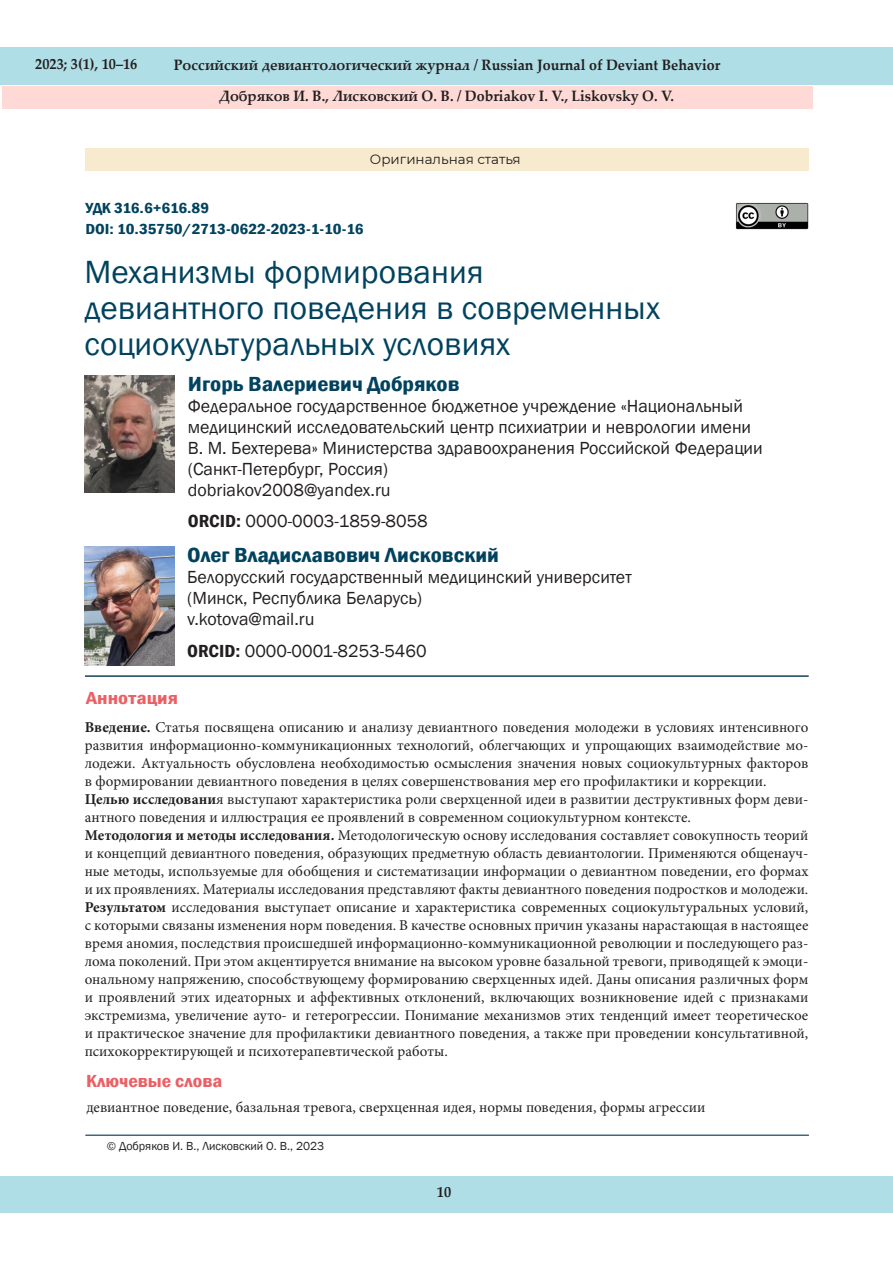
<style>
.page{position:relative;width:893px;height:1263px;background:#fff}
.page>*{position:absolute;margin:0;border:0;box-sizing:border-box;transform-origin:0 0}
.t1{font:33px "Franklin Gothic";color:#01425e}
.t2{font:600 condensed 21px "Franklin Gothic";color:#01425e;scale:1.15 1}
.t3{font:18px/21px "Franklin Gothic";color:#231f20}
.t4{font:600 condensed 18px "Franklin Gothic";color:#eb6065;scale:1.15 1}
.t5{font:600 condensed 18px "Franklin Gothic";color:#eb6065;scale:1.2 1}
.t6{font:15px/18px "Minion Pro";color:#231f20;text-align:justify}
.t7{font:700 15px "Palatino Linotype";color:#231f20;scale:.95 1}
.t8{font:600 condensed 15px "Franklin Gothic";color:#01425e;scale:1.15 1}
.t9{font:600 condensed 15px "Franklin Gothic";letter-spacing:-.025em;color:#01425e;scale:1.15 1}
.t10{font:13.5px "Montserrat";color:#231f20}
.t11{font:12px "Franklin Gothic";color:#231f20}
.s1{font-weight:600;font-stretch:condensed}
.s2{font-weight:700}
</style>
<div class="page">
<div style="left:0;top:48px;width:893px;height:37px;background:#afdee6"></div>
<div style="left:0;top:1176px;width:892px;height:37px;background:#afdee6"></div>
<div style="left:2px;top:87px;width:810px;height:22px;background:#ffd9d5"></div>
<hr style="left:85px;top:1134px;width:724px;height:2px;background:#14435d">
<img style="left:736px;top:202px;width:73px;height:27px">
<div style="left:86px;top:149px;width:723px;height:22px;background:#f8eacf"></div>
<img style="left:84px;top:376px;width:90px;height:116px">
<img style="left:84px;top:546px;width:90px;height:119px">
<hr style="left:85px;top:675px;width:724px;height:2px;background:#14435d">
<p class="t7" style="left:35px;top:54px;width:109px">2023; 3(1), 10–16</p>
<p class="t7" style="left:174px;top:54px;width:577px">Российский девиантологический журнал / Russian Journal of Deviant Behavior</p>
<p class="t7" style="left:219px;top:86px;width:481px">Добряков И. В., Лисковский О. В. / Dobriakov I. V., Liskovsky O. V.</p>
<p class="t10" style="left:370px;top:150px;width:152px">Оригинальная статья</p>
<p class="t9" style="left:86px;top:197px;width:109px">УДК 316.6+616.89</p>
<p class="t8" style="left:86px;top:218px;width:243px">DOI: 10.35750/2713-0622-2023-1-10-16</p>
<p class="t1" style="left:85px;top:252px;width:401px">Механизмы формирования</p>
<p class="t1" style="left:85px;top:288px;width:577px">девиантного поведения в современных</p>
<p class="t1" style="left:85px;top:324px;width:427px">социокультуральных условиях</p>
<p class="t2" style="left:188px;top:369px;width:238px">Игорь Валериевич Добряков</p>
<p class="t3" style="left:188px;top:395px;width:557px">Федеральное государственное бюджетное учреждение «Национальный</p>
<p class="t3" style="left:188px;top:416px;width:576px">медицинский исследовательский центр психиатрии и неврологии имени<br>В. М. Бехтерева» Министерства здравоохранения Российской Федерации</p>
<p class="t3" style="left:188px;top:458px;width:202px">(Санкт-Петербург, Россия)</p>
<p class="t3" style="left:188px;top:479px;width:204px">dobriakov2008@yandex.ru</p>
<p class="t3" style="left:188px;top:511px;width:241px"><span class="s1">ORCID:</span> 0000-0003-1859-8058</p>
<p class="t2" style="left:187px;top:541px;width:273px">Олег Владиславович Лисковский</p>
<p class="t3" style="left:187px;top:567px;width:446px">Белорусский государственный медицинский университет</p>
<p class="t3" style="left:187px;top:588px;width:236px">(Минск, Республика Беларусь)</p>
<p class="t3" style="left:187px;top:609px;width:129px">v.kotova@mail.ru</p>
<p class="t3" style="left:187px;top:640px;width:241px"><span class="s1">ORCID:</span> 0000-0001-8253-5460</p>
<p class="t5" style="left:86px;top:686px;width:78px">Аннотация</p>
<p class="t6" style="left:85px;top:718px;width:725px"><span class="s2">Введение.</span> Статья посвящена описанию и анализу девиантного поведения молодежи в условиях интенсивного развития информационно-коммуникационных технологий, облегчающих и упрощающих взаимодействие мо&shy;лодежи. Актуальность обусловлена необходимостью осмысления значения новых социокультурных факторов в формировании девиантного поведения в целях совершенствования мер его профилактики и коррекции.</p>
<p class="t6" style="left:85px;top:790px;width:725px"><span class="s2">Целью исследовани</span>я выступают характеристика роли сверхценной идеи в развитии деструктивных форм деви&shy;антного поведения и иллюстрация ее проявлений в современном социокультурном контексте.</p>
<p class="t6" style="left:85px;top:826px;width:725px"><span class="s2">Методология и методы исследования.</span> Методологическую основу исследования составляет совокупность теорий и концепций девиантного поведения, образующих предметную область девиантологии. Применяются общенауч&shy;ные методы, используемые для обобщения и систематизации информации о девиантном поведении, его формах и их проявлениях. Материалы исследования представляют факты девиантного поведения подростков и молодежи.</p>
<p class="t6" style="left:85px;top:898px;width:725px"><span class="s2">Результатом</span> исследования выступает описание и характеристика современных социокультуральных условий, с которыми связаны изменения норм поведения. В качестве основных причин указаны нарастающая в настоящее время аномия, последствия происшедшей информационно-коммуникационной революции и последующего раз&shy;лома поколений. При этом акцентируется внимание на высоком уровне базальной тревоги, приводящей к эмоци&shy;ональному напряжению, способствующему формированию сверхценных идей. Даны описания различных форм и проявлений этих идеаторных и аффективных отклонений, включающих возникновение идей с признаками экстремизма, увеличение ауто- и гетерогрессии. Понимание механизмов этих тенденций имеет теоретическое и практическое значение для профилактики девиантного поведения, а также при проведении консультативной, психокорректирующей и психотерапевтической работы.</p>
<p class="t4" style="left:86px;top:1069px;width:120px">Ключевые слова</p>
<p class="t6" style="left:86px;top:1098px;width:620px">девиантное поведение, базальная тревога, сверхценная идея, нормы поведения, формы агрессии</p>
<p class="t11" style="left:107px;top:1138px;width:219px">© Добряков И. В., Лисковский О. В., 2023</p>
<p class="t7" style="left:437px;top:1181px;width:16px">10</p>
</div>
